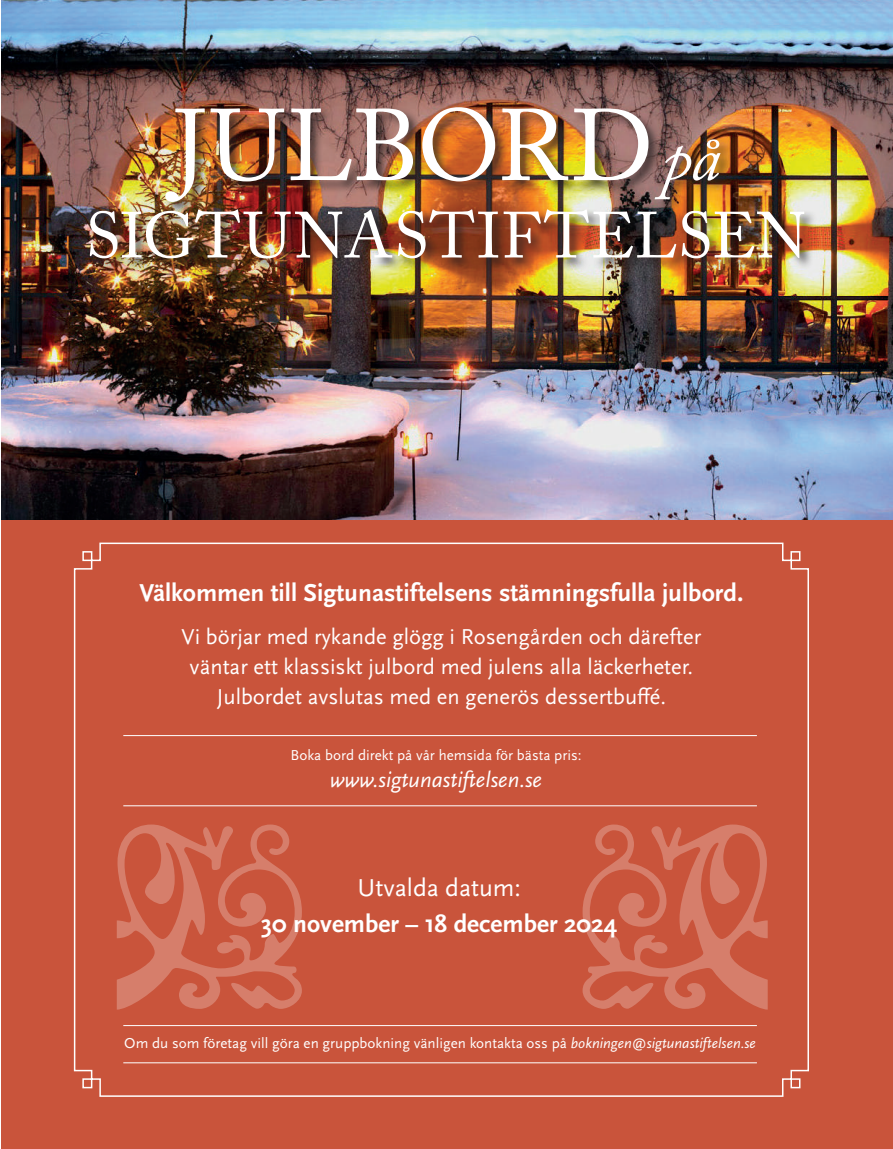
<style>
.page{position:relative;width:893px;height:1149px;background:#fff}
.page>*{position:absolute;margin:0;border:0;box-sizing:border-box;transform-origin:0 0}
.t1{font:100.5px "Adobe Caslon Pro";letter-spacing:.01em;color:#fff}
.t2{font:64.5px "Adobe Caslon Pro";letter-spacing:.005em;color:#fff}
.t3{font:700 25.5px "Scala Sans Pro";color:#fff}
.t4{font:25.5px "Scala Sans Pro";color:#fff}
.t5{font:22.5px/30px "Scala Sans Pro";color:#fff;text-align:center}
.t6{font:italic 22.5px "Scala Sans Pro";color:#fff}
.t7{font:15px "Scala Sans Pro";color:#fff}
.s1{font-style:italic;font-size:64.5px}
.s2{font-style:italic}
</style>
<div class="page">
<hr style="left:0;top:0;width:1px;height:1148px;background:#bc9655">
<div style="left:1px;top:519px;width:892px;height:629px;background:#c9543b"></div>
<svg style="left:73px;top:542px;width:736px;height:555px"></svg>
<img style="left:1px;top:0;width:892px;height:519px">
<div style="left:88px;top:105px;width:730px;height:167px;background:#231f20;opacity:.75"></div>
<hr style="left:123px;top:735px;width:634px;height:1px;background:#fff">
<hr style="left:123px;top:1024px;width:634px;height:1px;background:#fff">
<hr style="left:123px;top:805px;width:634px;height:1px;background:#fff">
<hr style="left:123px;top:1062px;width:634px;height:1px;background:#fff">
<svg style="left:583px;top:824px;width:185px;height:185px"></svg>
<svg style="left:117px;top:824px;width:185px;height:185px"></svg>
<h1 class="t1" style="left:173px;top:86px;width:549px">JULBORD<span class="s1">på</span></h1>
<h2 class="t2" style="left:86px;top:197px;width:723px">SIGTUNASTIFTELSEN</h2>
<p class="t3" style="left:139px;top:577px;width:605px">Välkommen till Sigtunastiftelsens stämningsfulla julbord.</p>
<p class="t5" style="left:182px;top:621px;width:521px">Vi börjar med rykande glögg i Rosengården och därefter väntar ett klassiskt julbord med julens alla läckerheter.<br>Julbordet avslutas med en generös dessertbuffé.</p>
<p class="t7" style="left:291px;top:746px;width:292px">Boka bord direkt på vår hemsida för bästa pris:</p>
<p class="t6" style="left:330px;top:766px;width:214px">www.sigtunastiftelsen.se</p>
<p class="t4" style="left:358px;top:872px;width:165px">Utvalda datum:</p>
<p class="t3" style="left:261px;top:908px;width:356px">30 november – 18 december 2024</p>
<p class="t7" style="left:124px;top:1033px;width:633px">Om du som företag vill göra en gruppbokning vänligen kontakta oss på <span class="s2">bokningen@sigtunastiftelsen.se</span></p>
</div>
